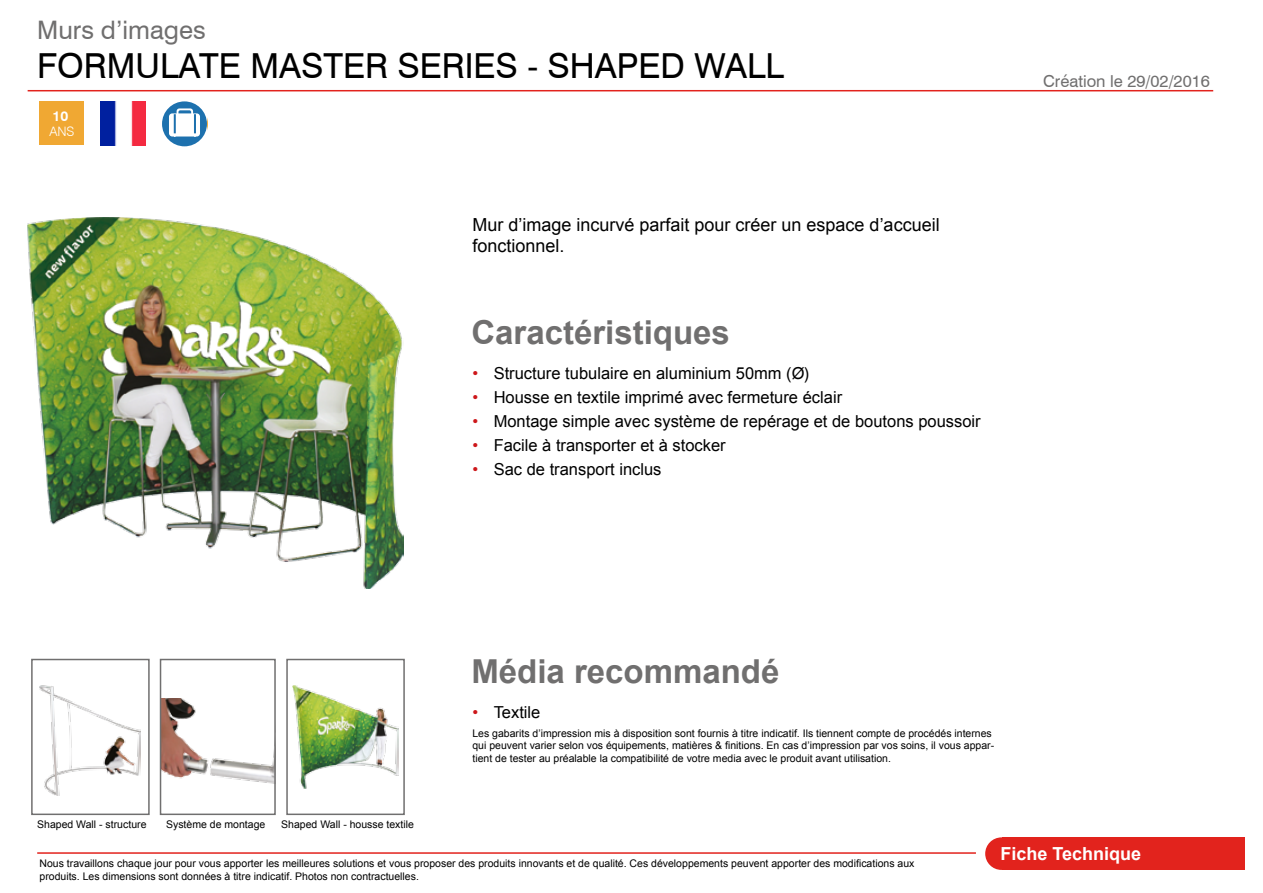
<style>
.page{position:relative;width:1263px;height:893px;background:#fff}
.page>*{position:absolute;margin:0;border:0;box-sizing:border-box;transform-origin:0 0}
.t1{font:34.5px "Swiss 721 BT";color:#000}
.t2{font:700 33px "Arial";color:#706f6f}
.t3{font:25.5px "Swiss 721 BT";color:#706f6f}
.t4{font:18px/21.6px "Arial";color:#000}
.t5{font:700 18px "Arial";color:#fff}
.t6{font:16.5px "Arial";color:#000}
.t7{font:16.5px "Swiss 721 BT";color:#706f6f}
.t8{font:700 13.95px "Swiss 721 BT";color:#fff}
.t9{font:300 13.05px "Swiss 721 BT";color:#fff}
.t10{font:10.5px/12.6px "Arial";color:#000}
.s1{color:#cd171a}
.s2{font-family:"Swiss 721 BT"}
</style>
<div class="page">
<div style="left:31px;top:659px;width:119px;height:156px;border:2px solid #706f6f"></div>
<img style="left:163px;top:698px;width:110px;height:86px">
<div style="left:160px;top:659px;width:116px;height:156px;border:2px solid #706f6f"></div>
<hr style="left:28px;top:90px;width:1185px;height:1px;background:#e2231d">
<div style="left:286px;top:659px;width:119px;height:156px;border:2px solid #706f6f"></div>
<div style="left:985px;top:837px;width:33px;height:33px;background:#e2231d;border-radius:50%"></div>
<div style="left:1002px;top:837px;width:243px;height:33px;background:#e2231d"></div>
<hr style="left:37px;top:852px;width:939px;height:2px;background:#e2231d">
<div style="left:162px;top:101px;width:45px;height:45px;background:#1d71ae;border-radius:50%"></div>
<svg style="left:169px;top:108px;width:31px;height:29px"></svg>
<svg style="left:207px;top:117px;width:1px;height:13px"></svg>
<div style="left:40px;top:101px;width:44px;height:44px;background:#f0a833"></div>
<img style="left:28px;top:218px;width:376px;height:371px">
<img style="left:292px;top:685px;width:107px;height:103px">
<img style="left:40px;top:685px;width:100px;height:111px">
<img style="left:101px;top:101px;width:45px;height:44px">
<h3 class="t3" style="left:37px;top:15px;width:170px">Murs d’images</h3>
<h1 class="t1" style="left:37px;top:45px;width:748px">FORMULATE MASTER SERIES - SHAPED WALL</h1>
<h3 class="t8" style="left:53px;top:107px;width:17px">10</h3>
<p class="t9" style="left:49px;top:124px;width:27px">ANS</p>
<h3 class="t4" style="left:472px;top:214px;width:469px">Mur d’image incurvé parfait pour créer un espace d’accueil fonctionnel.</h3>
<h2 class="t2" style="left:471px;top:310px;width:260px">Caractéristiques</h2>
<h3 class="t6" style="left:472px;top:363px;width:339px"><span class="s1">•</span> Structure tubulaire en aluminium 50mm (Ø<span class="s2">)</span></h3>
<h3 class="t6" style="left:472px;top:387px;width:371px"><span class="s1">•</span> Housse en textile imprimé avec fermeture éclair</h3>
<h3 class="t6" style="left:472px;top:411px;width:510px"><span class="s1">•</span> Montage simple avec système de repérage et de boutons poussoir</h3>
<h3 class="t6" style="left:472px;top:435px;width:255px"><span class="s1">•</span> Facile à transporter et à stocker</h3>
<h3 class="t6" style="left:472px;top:459px;width:191px"><span class="s1">•</span> Sac de transport inclus</h3>
<h3 class="t7" style="left:1043px;top:71px;width:168px">Création le 29/02/2016</h3>
<p class="t10" style="left:37px;top:818px;width:111px">Shaped Wall - structure</p>
<p class="t10" style="left:166px;top:818px;width:101px">Système de montage</p>
<p class="t10" style="left:281px;top:818px;width:134px">Shaped Wall - housse textile</p>
<h2 class="t2" style="left:471px;top:649px;width:310px">Média recommandé</h2>
<h3 class="t6" style="left:472px;top:701px;width:70px"><span class="s1">•</span> Textile</h3>
<p class="t10" style="left:472px;top:727px;width:523px">Les gabarits d’impression mis à disposition sont fournis à titre indicatif. Ils tiennent compte de procédés internes qui peuvent varier selon vos équipements, matières &amp; finitions. En cas d’impression par vos soins, il vous appar&shy;tient de tester au préalable la compatibilité de votre media avec le produit avant utilisation.</p>
<p class="t10" style="left:40px;top:857px;width:876px">Nous travaillons chaque jour pour vous apporter les meilleures solutions et vous proposer des produits innovants et de qualité. Ces développements peuvent apporter des modifications aux produits. Les dimensions sont données à titre indicatif. Photos non contractuelles.</p>
<h3 class="t5" style="left:1000px;top:842px;width:142px">Fiche Technique</h3>
</div>
